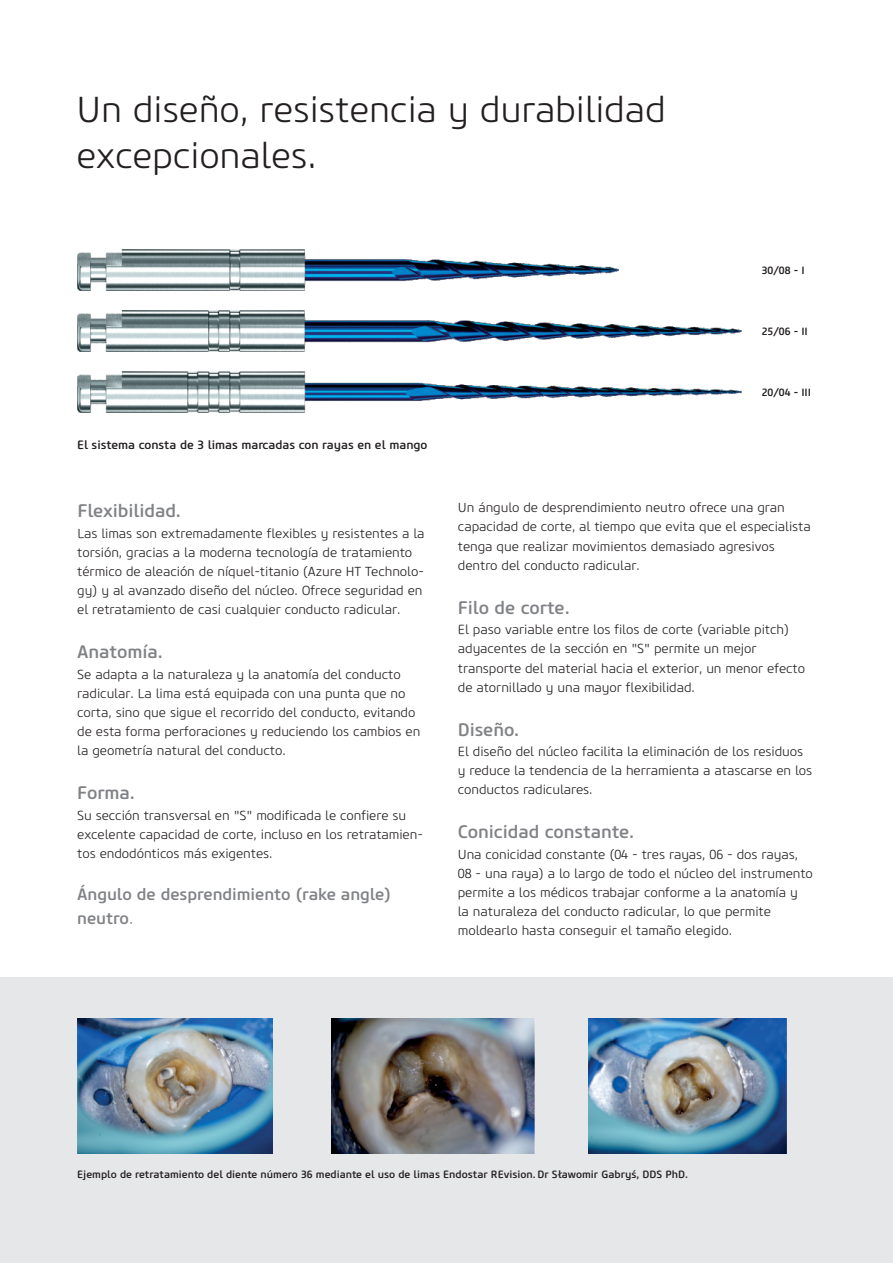
<style>
.page{position:relative;width:893px;height:1263px;background:#fff}
.page>*{position:absolute;margin:0;border:0;box-sizing:border-box;transform-origin:0 0}
.t1{font:300 36px/45.8px "Core Sans M35";letter-spacing:-.005em;color:#231f20}
.t2{font:500 18px "Core Sans M55";letter-spacing:-.005em;color:#808285}
.t3{font:500 16.5px/24.2px "Core Sans M55";letter-spacing:-.005em;color:#808285}
.t4{font:300 13.05px/19px "Core Sans M35";letter-spacing:-.005em;color:#231f20}
.t5{font:500 12px "Core Sans M55";color:#231f20}
.t6{font:500 10.5px "Core Sans M55";color:#231f20}
.s1{font-family:"Core Sans M35";font-weight:300}
</style>
<div class="page">
<div style="left:0;top:977px;width:893px;height:286px;background:#e6e7e9"></div>
<img style="left:78px;top:371px;width:663px;height:42px">
<img style="left:77px;top:310px;width:665px;height:41px">
<img style="left:78px;top:249px;width:541px;height:42px">
<img style="left:77px;top:1018px;width:195px;height:135px">
<img style="left:331px;top:1018px;width:204px;height:135px">
<img style="left:589px;top:1018px;width:198px;height:135px">
<h1 class="t1" style="left:77px;top:89px;width:591px">Un diseño, resistencia y durabilidad excepcionales.</h1>
<p class="t5" style="left:77px;top:440px;width:352px">El sistema consta de 3 limas marcadas con rayas en el mango</p>
<p class="t6" style="left:762px;top:266px;width:44px">30/08 - I</p>
<p class="t6" style="left:762px;top:327px;width:48px">25/06 - II</p>
<p class="t6" style="left:762px;top:388px;width:51px">20/04 - III</p>
<h2 class="t2" style="left:77px;top:504px;width:105px">Flexibilidad.</h2>
<p class="t4" style="left:77px;top:525px;width:349px">Las limas son extremadamente flexibles y resistentes a la torsión, gracias a la moderna tecnología de tratamiento térmico de aleación de níquel-titanio (Azure HT Technolo&shy;gy) y al avanzado diseño del núcleo. Ofrece seguridad en el retratamiento de casi cualquier conducto radicular.</p>
<h2 class="t2" style="left:77px;top:645px;width:87px">Anatomía.</h2>
<p class="t4" style="left:77px;top:666px;width:345px">Se adapta a la naturaleza y la anatomía del conducto radicular. La lima está equipada con una punta que no corta, sino que sigue el recorrido del conducto, evitando de esta forma perforaciones y reduciendo los cambios en la geometría natural del conducto.</p>
<h2 class="t2" style="left:77px;top:786px;width:59px">Forma.</h2>
<p class="t4" style="left:77px;top:807px;width:347px">Su sección transversal en "S" modificada le confiere su excelente capacidad de corte, incluso en los retratamien&shy;tos endodónticos más exigentes.</p>
<p class="t3" style="left:77px;top:884px;width:315px">Ángulo de desprendimiento (rake angle) neutro<span class="s1">.</span></p>
<p class="t4" style="left:458px;top:499px;width:354px">Un ángulo de desprendimiento neutro ofrece una gran capacidad de corte, al tiempo que evita que el especialista tenga que realizar movimientos demasiado agresivos dentro del conducto radicular.</p>
<h2 class="t2" style="left:458px;top:600px;width:113px">Filo de corte.</h2>
<p class="t4" style="left:458px;top:621px;width:349px">El paso variable entre los filos de corte (variable pitch) adyacentes de la sección en "S" permite un mejor transporte del material hacia el exterior, un menor efecto de atornillado y una mayor flexibilidad.</p>
<h2 class="t2" style="left:458px;top:722px;width:63px">Diseño.</h2>
<p class="t4" style="left:458px;top:743px;width:356px">El diseño del núcleo facilita la eliminación de los residuos y reduce la tendencia de la herramienta a atascarse en los conductos radiculares.</p>
<h2 class="t2" style="left:458px;top:825px;width:178px">Conicidad constante.</h2>
<p class="t4" style="left:458px;top:846px;width:357px">Una conicidad constante (04 - tres rayas, 06 - dos rayas, 08 - una raya) a lo largo de todo el núcleo del instrumento permite a los médicos trabajar conforme a la anatomía y<br>la naturaleza del conducto radicular, lo que permite moldearlo hasta conseguir el tamaño elegido.</p>
<p class="t6" style="left:77px;top:1170px;width:612px">Ejemplo de retratamiento del diente número 36 mediante el uso de limas Endostar REvision. Dr Sławomir Gabryś, DDS PhD.</p>
</div>
